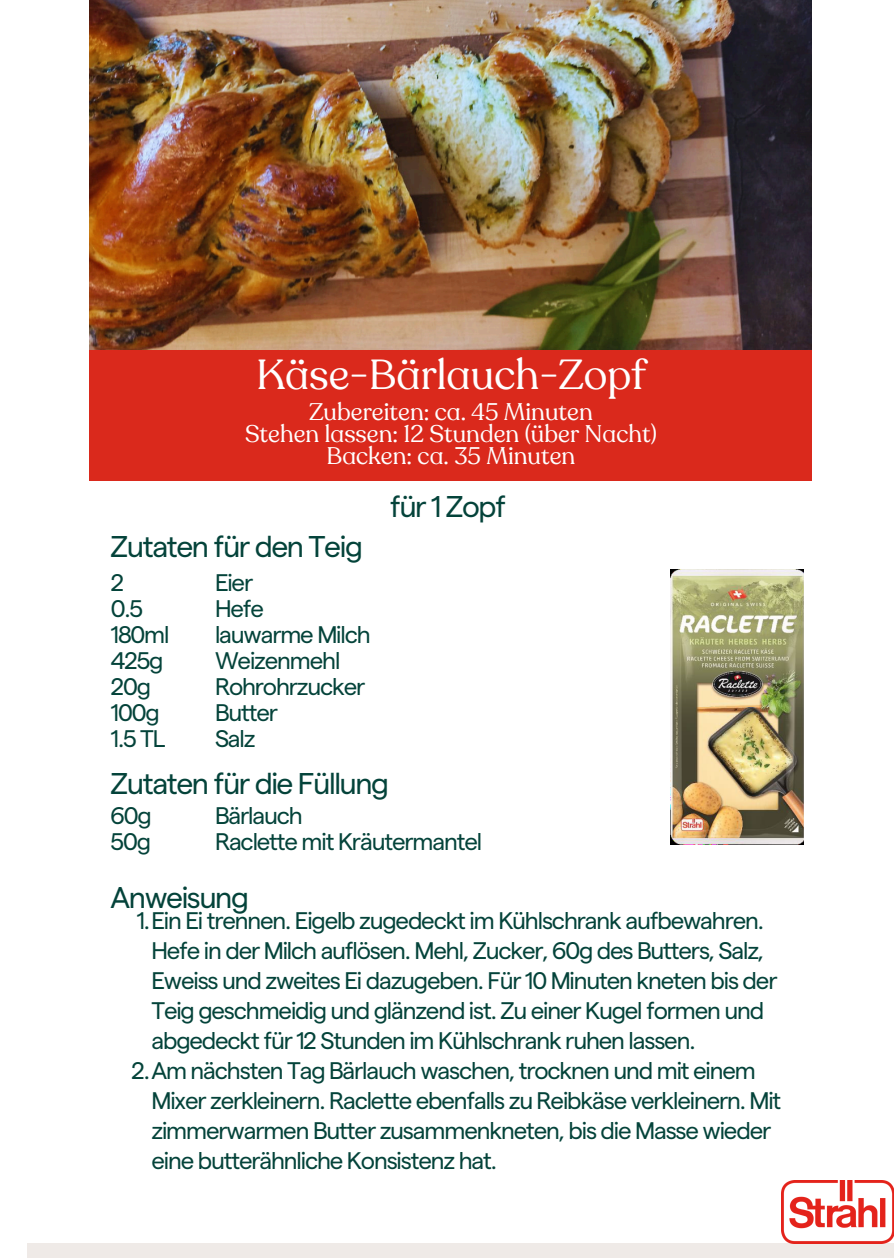
<style>
.page{position:relative;width:894px;height:1258px;background:#fff}
.page>*{position:absolute;margin:0;border:0;box-sizing:border-box;transform-origin:0 0}
.t1{font:42px "Recoleta Alt";color:#fff}
.t2{font:30px "Matter";letter-spacing:-.05em;color:#04433a}
.t3{font:24px/30px "Matter";letter-spacing:-.05em;color:#04433a}
.t4{font:24px "Recoleta Alt";color:#fff}
</style>
<div class="page">
<img style="left:670px;top:570px;width:133px;height:274px">
<div style="left:27px;top:1242px;width:866px;height:16px;background:#efeae7"></div>
<img style="left:89px;top:0;width:722px;height:351px">
<div style="left:89px;top:351px;width:722px;height:130px;background:#da291c"></div>
<img style="left:781px;top:1180px;width:112px;height:63px">
<p class="t1" style="left:256px;top:347px;width:391px">Käse-Bärlauch-Zopf</p>
<p class="t4" style="left:309px;top:396px;width:285px">Zubereiten: ca. 45 Minuten</p>
<p class="t4" style="left:245px;top:418px;width:413px">Stehen lassen: 12 Stunden (über Nacht)</p>
<h2 class="t4" style="left:326px;top:440px;width:250px">Backen: ca. 35 Minuten</h2>
<p class="t2" style="left:111px;top:530px;width:253px">Zutaten für den Teig</p>
<h1 class="t3" style="left:111px;top:567px;width:15px">2</h1>
<p class="t3" style="left:111px;top:593px;width:34px">0.5</p>
<p class="t3" style="left:111px;top:619px;width:60px">180ml</p>
<p class="t3" style="left:111px;top:645px;width:54px">425g</p>
<h2 class="t3" style="left:111px;top:671px;width:42px">20g</h2>
<h2 class="t3" style="left:111px;top:697px;width:50px">100g</h2>
<p class="t3" style="left:111px;top:723px;width:56px">1.5 TL</p>
<p class="t3" style="left:215px;top:567px;width:40px">Eier</p>
<p class="t3" style="left:215px;top:593px;width:50px">Hefe</p>
<p class="t3" style="left:215px;top:619px;width:157px">lauwarme Milch</p>
<p class="t3" style="left:215px;top:645px;width:127px">Weizenmehl</p>
<p class="t3" style="left:215px;top:671px;width:152px">Rohrohrzucker</p>
<p class="t3" style="left:215px;top:697px;width:65px">Butter</p>
<p class="t3" style="left:215px;top:723px;width:42px">Salz</p>
<p class="t2" style="left:390px;top:490px;width:118px">für 1 Zopf</p>
<p class="t2" style="left:111px;top:767px;width:280px">Zutaten für die Füllung</p>
<p class="t3" style="left:111px;top:800px;width:43px">60g</p>
<p class="t3" style="left:111px;top:826px;width:42px">50g</p>
<p class="t3" style="left:215px;top:800px;width:89px">Bärlauch</p>
<p class="t3" style="left:215px;top:826px;width:268px">Raclette mit Kräutermantel</p>
<p class="t2" style="left:111px;top:880px;width:140px">Anweisung</p>
<p class="t3" style="left:151px;top:905px;width:627px;text-indent:-15px">1.Ein Ei trennen. Eigelb zugedeckt im Kühlschrank aufbewahren.<br>Hefe in der Milch auflösen. Mehl, Zucker, 60g des Butters, Salz, Eweiss und zweites Ei dazugeben. Für 10 Minuten kneten bis der Teig geschmeidig und glänzend ist. Zu einer Kugel formen und abgedeckt für 12 Stunden im Kühlschrank ruhen lassen.</p>
<p class="t3" style="left:151px;top:1055px;width:631px;text-indent:-20px">2.Am nächsten Tag Bärlauch waschen, trocknen und mit einem Mixer zerkleinern. Raclette ebenfalls zu Reibkäse verkleinern. Mit zimmerwarmen Butter zusammenkneten, bis die Masse wieder eine butterähnliche Konsistenz hat.</p>
</div>
